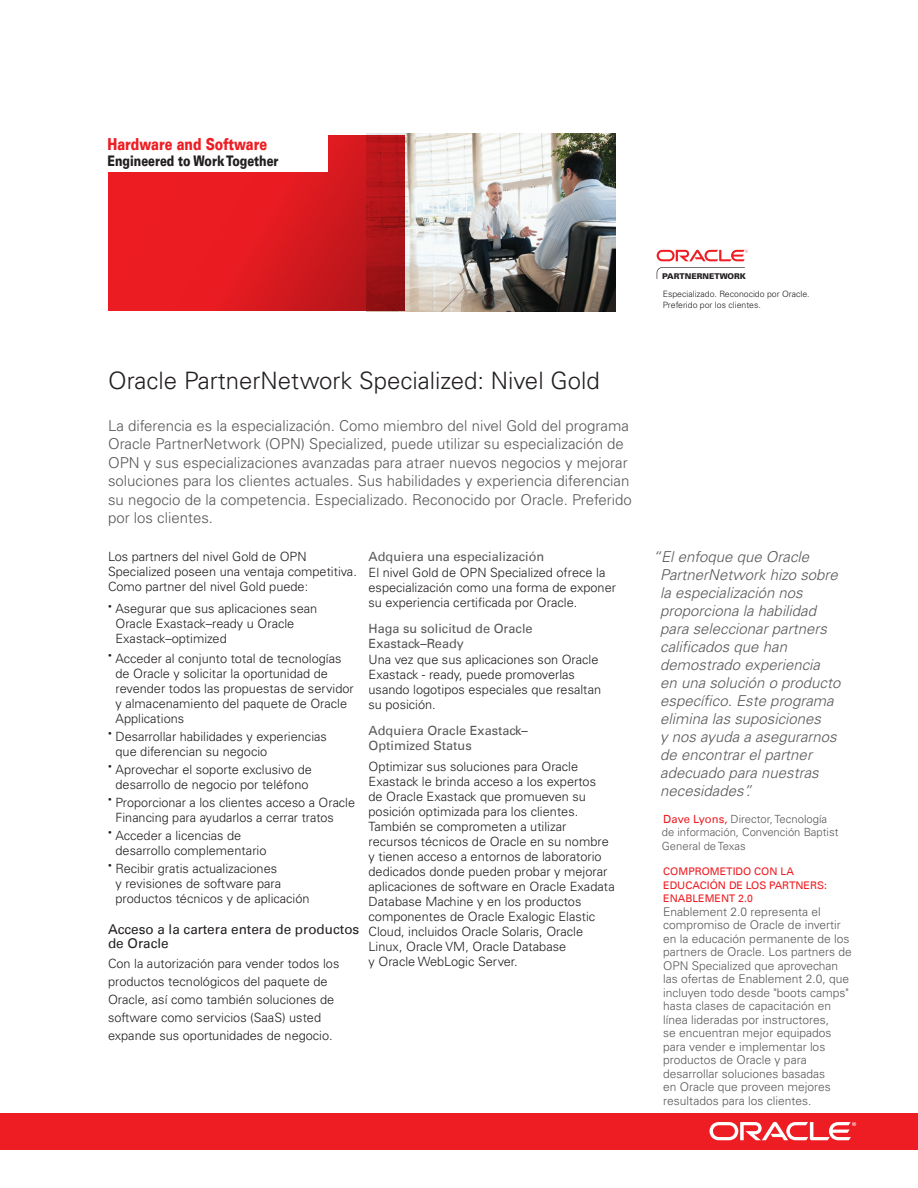
<style>
.page{position:relative;width:918px;height:1188px;background:#fff}
.page>*{position:absolute;margin:0;border:0;box-sizing:border-box;transform-origin:0 0}
.Paragraph_Style1{font:300 24px "Univers LT Std";color:#231f20}
.t1{font:900 16.65px "Univers LT";color:#ee1d23;scale:.77 1}
.Paragraph_Style2{font:300 15px/18.6px "Univers LT Std";color:#57585a}
.Paragraph_Style20{font:italic 300 15px/18px "Univers LT Std";color:#57585a}
.t2{font:900 14.7px "Univers LT";color:#231f20;scale:.77 1}
.Paragraph_Style13{font:13.5px/13.5px "Univers LT";color:#231f20}
.Paragraph_Style19{font:300 12.75px/15px "Univers LT Std";color:#231f20}
.Paragraph_Style16{font:300 12.75px/15px "Univers LT Std";color:#231f20}
.Paragraph_Style14{font:300 12.75px/17.9px "Univers LT Std";color:#231f20}
.Paragraph_Style7{font:300 12.75px/15px "Univers LT Std";color:#231f20}
.Paragraph_Style4{font:300 12.75px/15px "Univers LT Std";color:#231f20}
.Paragraph_Style12{font:300 12.75px/15px "Univers LT Std";color:#231f20}
.Paragraph_Style5{font:300 12.75px/15px "Univers LT Std";color:#231f20}
.Paragraph_Style10{font:300 12.75px/15px "Univers LT Std";color:#231f20}
.Paragraph_Style9{font:300 12.75px/15px "Univers LT Std";color:#231f20;text-align:center}
.Paragraph_Style8{font:300 12.75px/15px "Univers LT Std";color:#231f20}
.Paragraph_Style11{font:300 12.75px/15px "Univers LT Std";color:#231f20}
.Paragraph_Style18{font:12.75px/15px "Univers LT";color:#57585a}
.Paragraph_Style17{font:12.75px/15px "Univers LT";color:#57585a}
.Paragraph_Style2-2{font:12.75px "Univers LT";color:#57585a}
.Paragraph_Style22{font:300 12px/13.5px "Univers LT Std";color:#57585a}
.Paragraph_Style21{font:300 11.25px/13.5px "Univers LT Std";color:#57585a}
.Paragraph_Style22-2{font:10.5px/13.5px "Univers LT";color:#ee1d23}
.t3{font:300 8.7px "Univers LT Std";color:#231f20}
.t4{font:900 7.95px "Univers LT";color:#231f20}
.s1{font-family:"Univers LT Std";font-weight:300;color:#231f20}
.s2{font-family:"Univers LT";font-weight:400;color:#ee1d23}
</style>
<div class="page">
<div style="left:0;top:1113px;width:918px;height:36px;background:#ee1d23"></div>
<svg style="left:710px;top:1122px;width:146px;height:18px"></svg>
<svg style="left:657px;top:250px;width:63px;height:11px"></svg>
<svg style="left:731px;top:250px;width:17px;height:11px"></svg>
<svg style="left:657px;top:267px;width:88px;height:12px"></svg>
<img style="left:367px;top:133px;width:248px;height:179px">
<svg style="left:108px;top:135px;width:297px;height:175px;background:#d7191f"></svg>
<div style="left:99px;top:126px;width:229px;height:46px;background:#fff"></div>
<p class="t1" style="left:108px;top:133px;width:209px">Hardware and Software</p>
<p class="t2" style="left:108px;top:151px;width:224px">Engineered to Work Together</p>
<p class="Paragraph_Style1" style="left:108px;top:366px;width:493px">Oracle PartnerNetwork Specialized: Nivel Gold</p>
<p class="Paragraph_Style2" style="left:108px;top:416px;width:525px">La diferencia es la especialización. Como miembro del nivel Gold del programa Oracle PartnerNetwork (OPN) Specialized, puede utilizar su especialización de OPN y sus especializaciones avanzadas para atraer nuevos negocios y mejorar soluciones para los clientes actuales. Sus habilidades y experiencia diferencian su negocio de la competencia. Especializado. Reconocido por Oracle. Preferido por los clientes.</p>
<p class="Paragraph_Style4" style="left:108px;top:549px;width:250px">Los partners del nivel Gold de OPN<br>Specialized poseen una ventaja competitiva.<br>Como partner del nivel Gold puede:</p>
<p class="Paragraph_Style5" style="left:116px;top:601px;width:203px;text-indent:-8px"><sup>•</sup> Asegurar que sus aplicaciones sean<br>Oracle Exastack–ready u Oracle<br>Exastack–optimized</p>
<p class="Paragraph_Style7" style="left:116px;top:651px;width:240px;text-indent:-8px"><sup>•</sup> Acceder al conjunto total de tecnologías de Oracle y solicitar la oportunidad de revender todos las propuestas de servidor y almacenamiento del paquete de Oracle Applications</p>
<p class="Paragraph_Style8" style="left:116px;top:729px;width:213px;text-indent:-8px"><sup>•</sup> Desarrollar habilidades y experiencias que diferencian su negocio</p>
<p class="Paragraph_Style9" style="left:108px;top:762px;width:205px"><sup>•</sup> Aprovechar el soporte exclusivo de desarrollo de negocio por teléfono</p>
<p class="Paragraph_Style10" style="left:116px;top:795px;width:241px;text-indent:-8px"><sup>•</sup> Proporcionar a los clientes acceso a Oracle<br>Financing para ayudarlos a cerrar tratos</p>
<p class="Paragraph_Style11" style="left:116px;top:828px;width:153px;text-indent:-8px"><sup>•</sup> Acceder a licencias de desarrollo complementario</p>
<p class="Paragraph_Style12" style="left:116px;top:861px;width:196px;text-indent:-8px"><sup>•</sup> Recibir gratis actualizaciones<br>y revisiones de software para productos técnicos y de aplicación</p>
<p class="Paragraph_Style13" style="left:108px;top:923px;width:253px">Acceso a la cartera entera de productos de Oracle</p>
<p class="Paragraph_Style14" style="left:108px;top:955px;width:233px">Con la autorización para vender todos los productos tecnológicos del paquete de Oracle, así como también soluciones de software como servicios (SaaS) usted expande sus oportunidades de negocio.</p>
<p class="Paragraph_Style2-2" style="left:369px;top:548px;width:177px">Adquiera una especialización</p>
<p class="Paragraph_Style16" style="left:369px;top:565px;width:249px">El nivel Gold de OPN Specialized ofrece la especialización como una forma de exponer su experiencia certificada por Oracle.</p>
<p class="Paragraph_Style17" style="left:369px;top:621px;width:166px">Haga su solicitud de Oracle<br>Exastack<span class="s1">–</span>Ready</p>
<p class="Paragraph_Style16" style="left:369px;top:652px;width:234px">Una vez que sus aplicaciones son Oracle<br>Exastack - ready, puede promoverlas usando logotipos especiales que resaltan su posición.</p>
<p class="Paragraph_Style18" style="left:369px;top:723px;width:161px">Adquiera Oracle Exastack<span class="s1">–<br></span>Optimized Status</p>
<p class="Paragraph_Style19" style="left:369px;top:759px;width:248px">Optimizar sus soluciones para Oracle Exastack le brinda acceso a los expertos<br>de Oracle Exastack que promueven su posición optimizada para los clientes.<br>También se comprometen a utilizar recursos técnicos de Oracle en su nombre y tienen acceso a entornos de laboratorio dedicados donde pueden probar y mejorar aplicaciones de software en Oracle Exadata Database Machine y en los productos componentes de Oracle Exalogic Elastic Cloud, incluidos Oracle Solaris, Oracle Linux, Oracle VM, Oracle Database<br>y Oracle WebLogic Server.</p>
<p class="t4" style="left:662px;top:271px;width:85px">PARTNERNETWORK</p>
<p class="t3" style="left:663px;top:289px;width:148px">Especializado. Reconocido por Oracle.</p>
<p class="t3" style="left:663px;top:299px;width:100px">Preferido por los clientes.</p>
<p class="Paragraph_Style20" style="left:660px;top:547px;width:182px;text-indent:-8px">“El enfoque que Oracle<br>PartnerNetwork hizo sobre la especialización nos proporciona la habilidad para seleccionar partners calificados que han demostrado experiencia en una solución o producto específico. Este programa elimina las suposiciones<br>y nos ayuda a asegurarnos de encontrar el partner adecuado para nuestras necesidades”.</p>
<p class="Paragraph_Style21" style="left:662px;top:812px;width:178px"><span class="s2">Dave Lyons,</span> Director, Tecnología de información, Convención Baptist<br>General de Texas</p>
<p class="Paragraph_Style22-2" style="left:663px;top:865px;width:165px">COMPROMETIDO CON LA<br>EDUCACIÓN DE LOS PARTNERS:<br>ENABLEMENT 2.0</p>
<p class="Paragraph_Style22" style="left:663px;top:905px;width:190px">Enablement 2.0 representa el compromiso de Oracle de invertir en la educación permanente de los partners de Oracle. Los partners de<br>OPN Specialized que aprovechan las ofertas de Enablement 2.0, que incluyen todo desde "boots camps" hasta clases de capacitación en línea lideradas por instructores,<br>se encuentran mejor equipados para vender e implementar los productos de Oracle y para desarrollar soluciones basadas<br>en Oracle que proveen mejores resultados para los clientes.</p>
</div>
